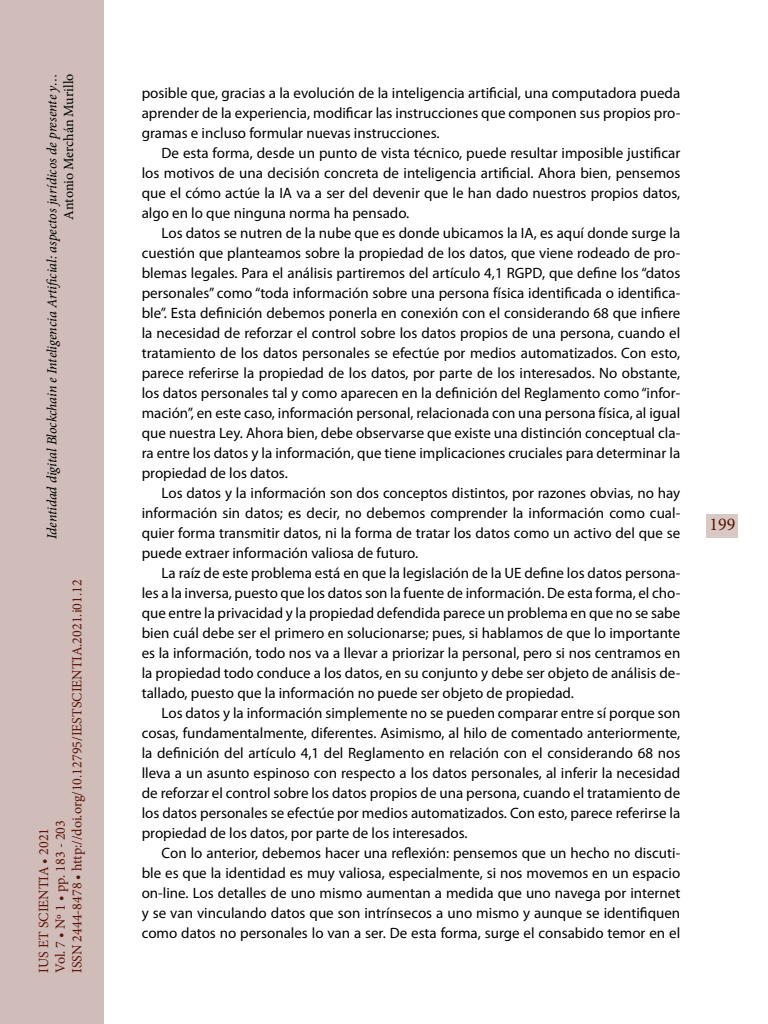
<style>
.page{position:relative;width:768px;height:1024px;background:#fff}
.page>*{position:absolute;margin:0;border:0;box-sizing:border-box;transform-origin:0 0}
.t1{font:18px "Minion Pro";color:#5d1305}
._00_bsc{font:15px/20px "Myriad Pro";color:#000;text-align:justify}
.t2{font:14px/16.8px "Minion Pro";color:#5d1305}
.t3{font:italic 14px "Minion Pro";letter-spacing:-.01em;color:#000}
.t4{font:14px "Minion Pro";letter-spacing:-.005em;color:#000}
</style>
<div class="page">
<div style="left:0;top:0;width:103px;height:1024px;background:#d0bcb9"></div>
<div style="left:707px;top:514px;width:31px;height:24px;background:#d9c9c5"></div>
<p class="t3" style="left:42px;top:539px;width:467px;rotate:-90deg">Identidad digital Blockchain e Inteligencia Artificial: aspectos jurídicos de presente y…</p>
<p class="t4" style="left:59px;top:220px;width:147px;rotate:-90deg">Antonio Merchán Murillo</p>
<p class="t2" style="left:35px;top:973px;width:395px;rotate:-90deg">IUS ET SCIENTIA • 2021<br>Vol. 7 • Nº 1 • pp. 183 - 203<br>ISSN 2444-8478 • http://doi.org/10.12795/IESTSCIENTIA.2021.i01.12</p>
<p class="_00_bsc" style="left:142px;top:83px;width:540px">posible que, gracias a la evolución de la inteligencia artificial, una computadora pueda aprender de la experiencia, modificar las instrucciones que componen sus propios pro&shy;gramas e incluso formular nuevas instrucciones.</p>
<p class="_00_bsc" style="left:142px;top:143px;width:540px;text-indent:20px">De esta forma, desde un punto de vista técnico, puede resultar imposible justificar los motivos de una decisión concreta de inteligencia artificial. Ahora bien, pensemos que el cómo actúe la IA va a ser del devenir que le han dado nuestros propios datos, algo en lo que ninguna norma ha pensado.</p>
<p class="_00_bsc" style="left:142px;top:223px;width:540px;text-indent:20px">Los datos se nutren de la nube que es donde ubicamos la IA, es aquí donde surge la cuestión que planteamos sobre la propiedad de los datos, que viene rodeado de pro&shy;blemas legales. Para el análisis partiremos del artículo 4,1 RGPD, que define los “datos personales” como “toda información sobre una persona física identificada o identifica&shy;ble”. Esta definición debemos ponerla en conexión con el considerando 68 que infiere la necesidad de reforzar el control sobre los datos propios de una persona, cuando el tratamiento de los datos personales se efectúe por medios automatizados. Con esto, parece referirse la propiedad de los datos, por parte de los interesados. No obstante, los datos personales tal y como aparecen en la definición del Reglamento como “infor&shy;mación”, en este caso, información personal, relacionada con una persona física, al igual que nuestra Ley. Ahora bien, debe observarse que existe una distinción conceptual cla&shy;ra entre los datos y la información, que tiene implicaciones cruciales para determinar la propiedad de los datos.</p>
<p class="_00_bsc" style="left:142px;top:483px;width:540px;text-indent:20px">Los datos y la información son dos conceptos distintos, por razones obvias, no hay información sin datos; es decir, no debemos comprender la información como cual&shy;quier forma transmitir datos, ni la forma de tratar los datos como un activo del que se puede extraer información valiosa de futuro.</p>
<p class="_00_bsc" style="left:142px;top:563px;width:540px;text-indent:20px">La raíz de este problema está en que la legislación de la UE define los datos persona&shy;les a la inversa, puesto que los datos son la fuente de información. De esta forma, el cho&shy;que entre la privacidad y la propiedad defendida parece un problema en que no se sabe bien cuál debe ser el primero en solucionarse; pues, si hablamos de que lo importante es la información, todo nos va a llevar a priorizar la personal, pero si nos centramos en la propiedad todo conduce a los datos, en su conjunto y debe ser objeto de análisis de&shy;tallado, puesto que la información no puede ser objeto de propiedad.</p>
<p class="_00_bsc" style="left:142px;top:703px;width:540px;text-indent:20px">Los datos y la información simplemente no se pueden comparar entre sí porque son cosas, fundamentalmente, diferentes. Asimismo, al hilo de comentado anteriormente, la definición del artículo 4,1 del Reglamento en relación con el considerando 68 nos lleva a un asunto espinoso con respecto a los datos personales, al inferir la necesidad de reforzar el control sobre los datos propios de una persona, cuando el tratamiento de los datos personales se efectúe por medios automatizados. Con esto, parece referirse la propiedad de los datos, por parte de los interesados.</p>
<p class="_00_bsc" style="left:142px;top:843px;width:540px;text-indent:20px">Con lo anterior, debemos hacer una reflexión: pensemos que un hecho no discuti&shy;ble es que la identidad es muy valiosa, especialmente, si nos movemos en un espacio on-line. Los detalles de uno mismo aumentan a medida que uno navega por internet y se van vinculando datos que son intrínsecos a uno mismo y aunque se identifiquen como datos no personales lo van a ser. De esta forma, surge el consabido temor en el</p>
<p class="t1" style="left:709px;top:512px;width:27px">199</p>
</div>
